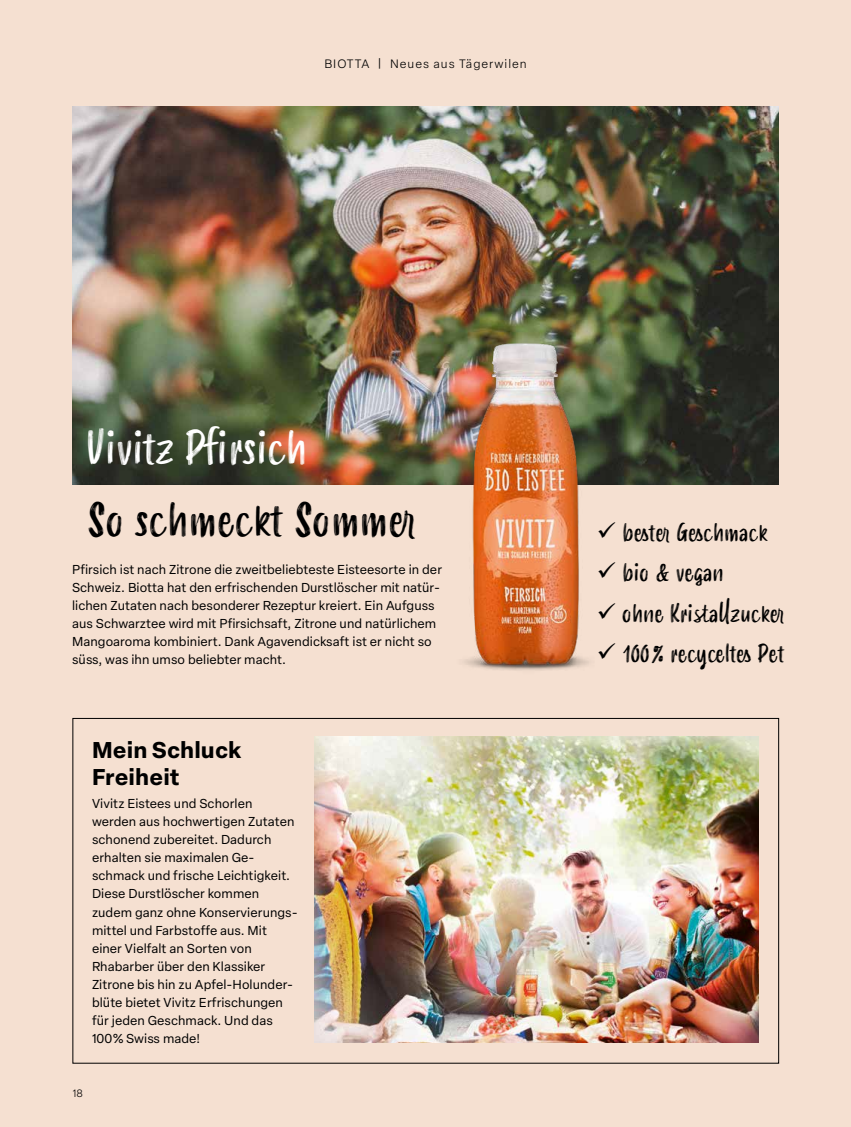
<style>
.page{position:relative;width:851px;height:1127px;background:#fff}
.page>*{position:absolute;margin:0;border:0;box-sizing:border-box;transform-origin:0 0}
.t1{font:45px "Smoothy";letter-spacing:.005em;color:#000}
.t2{font:45px "Smoothy";letter-spacing:.005em;color:#fff}
.t3{font:23.85px "Smoothy";color:#000}
.t4{font:700 22.5px/27px "Elza Text";letter-spacing:.005em;color:#000}
.t5{font:12.75px/18px "Elza Text";letter-spacing:.005em;color:#000}
.t6{font:300 12px "Elza Text";letter-spacing:.08em;color:#000}
.t7{font:300 10.5px "Elza Text";color:#000}
</style>
<div class="page">
<div style="left:0;top:0;width:850px;height:1127px;background:#f5e0d1"></div>
<img style="left:73px;top:106px;width:705px;height:378px">
<img style="left:438px;top:324px;width:177px;height:346px">
<img style="left:315px;top:736px;width:443px;height:306px">
<p class="t6" style="left:324px;top:55px;width:204px">BIOTTA | Neues aus Tägerwilen</p>
<h1 class="t2" style="left:87px;top:415px;width:221px">Vivitz Pfirsich</h1>
<h1 class="t1" style="left:87px;top:487px;width:330px">So schmeckt Sommer</h1>
<p class="t5" style="left:72px;top:560px;width:371px">Pfirsich ist nach Zitrone die zweitbeliebteste Eisteesorte in der Schweiz. Biotta hat den erfrischenden Durstlöscher mit natür&shy;lichen Zutaten nach besonderer Rezeptur kreiert. Ein Aufguss aus Schwarztee wird mit Pfirsichsaft, Zitrone und natürlichem Mangoaroma kombiniert. Dank Agavendicksaft ist er nicht so süss, was ihn umso beliebter macht.</p>
<h3 class="t4" style="left:92px;top:735px;width:151px">Mein Schluck<br>Freiheit</h3>
<p class="t5" style="left:92px;top:794px;width:207px">Vivitz Eistees und Schorlen werden aus hochwertigen Zutaten schonend zubereitet. Dadurch erhalten sie maximalen Ge&shy;schmack und frische Leichtigkeit.<br>Diese Durstlöscher kommen zudem ganz ohne Konservierungs&shy;mittel und Farbstoffe aus. Mit einer Vielfalt an Sorten von<br>Rhabarber über den Klassiker<br>Zitrone bis hin zu Apfel-Holunder&shy;blüte bietet Vivitz Erfrischungen für jeden Geschmack. Und das<br>100% Swiss made!</p>
<p class="t7" style="left:73px;top:1085px;width:12px">18</p>
<h2 class="t3" style="left:596px;top:515px;width:172px">✓ bester Geschmack</h2>
<h2 class="t3" style="left:596px;top:555px;width:128px">✓ bio &amp; vegan</h2>
<h2 class="t3" style="left:596px;top:596px;width:189px">✓ ohne Kristallzucker</h2>
<h2 class="t3" style="left:596px;top:636px;width:189px">✓ 100% recyceltes Pet</h2>
</div>
